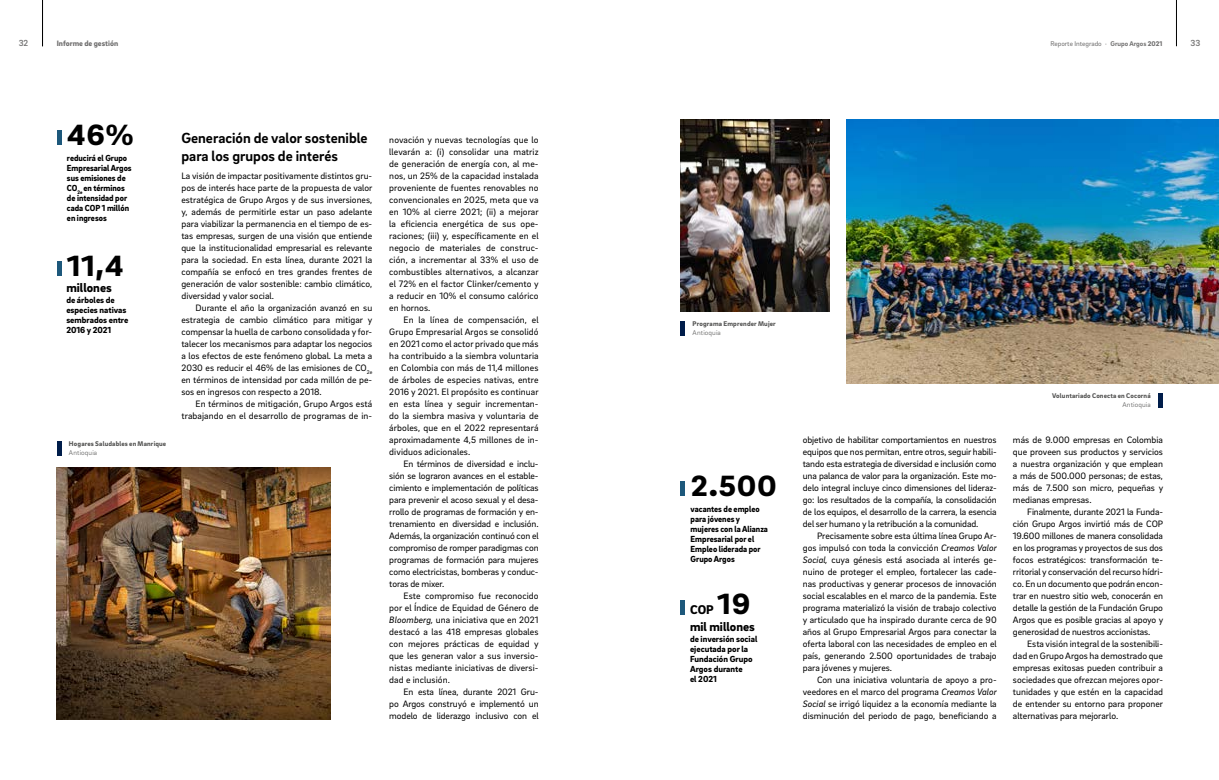
<style>
.page{position:relative;width:1219px;height:780px;background:#fff}
.page>*{position:absolute;margin:0;border:0;box-sizing:border-box;transform-origin:0 0}
.t1{font:700 40px "Brix Sans";color:#000}
.t2{font:700 15px/18px "Brix Sans";color:#000}
.t3{font:900 13px "Brix Sans";color:#000}
.t4{font:9.5px/12px "Brix Sans";color:#000;text-align:justify}
.t5{font:900 9px/10px "Brix Sans";color:#000;scale:.95 1}
.t6{font:900 9px/10px "Brix Sans";color:#000}
.t7{font:500 9px "Brix Sans";color:#706f6f}
.t8{font:900 8px "Brix Sans";color:#706f6f}
.t9{font:900 7px "Brix Sans";letter-spacing:.02em;color:#575756}
.t10{font:7px "Brix Sans";color:#706f6f}
.t11{font:300 7px "Brix Sans";letter-spacing:.02em;color:#575756}
.s1{font-weight:700}
.s2{font-weight:900}
.s3{font-style:italic}
</style>
<div class="page">
<img style="left:57px;top:467px;width:274px;height:252px">
<img style="left:847px;top:119px;width:372px;height:264px">
<img style="left:680px;top:119px;width:150px;height:192px">
<hr style="left:57px;top:441px;width:4px;height:14px;background:#001d4a">
<div style="left:680px;top:321px;width:5px;height:14px;background:#001d4a"></div>
<hr style="left:57px;top:261px;width:4px;height:14px;background:#1d587b">
<div style="left:680px;top:600px;width:5px;height:14px;background:#1d587b"></div>
<hr style="left:57px;top:131px;width:4px;height:14px;background:#1d587b">
<div style="left:680px;top:481px;width:5px;height:14px;background:#1d587b"></div>
<div style="left:1158px;top:393px;width:5px;height:14px;background:#001d4a"></div>
<hr style="left:1176px;top:0;width:1px;height:46px;background:#000">
<hr style="left:42px;top:0;width:1px;height:46px;background:#000">
<p class="t7" style="left:19px;top:37px;width:11px">32</p>
<p class="t8" style="left:57px;top:38px;width:63px">Informe de gestión</p>
<p class="t10" style="left:1050px;top:39px;width:113px">Reporte Integrado · <span class="s1">Grupo Argos</span> <span class="s2">2021</span></p>
<p class="t7" style="left:1191px;top:37px;width:11px">33</p>
<h1 class="t1" style="left:67px;top:105px;width:68px">46%</h1>
<p class="t5" style="left:67px;top:152px;width:70px">reducirá el Grupo<br>Empresarial Argos sus emisiones de<br>CO<sub>2e</sub> en términos de intensidad por cada COP 1 millón en ingresos</p>
<h1 class="t1" style="left:67px;top:236px;width:59px">11,4</h1>
<h3 class="t3" style="left:66px;top:279px;width:47px">millones</h3>
<p class="t6" style="left:66px;top:295px;width:64px">de árboles de especies nativas sembrados entre<br>2016 y 2021</p>
<p class="t9" style="left:69px;top:439px;width:99px">Hogares Saludables en Manrique</p>
<p class="t11" style="left:69px;top:448px;width:30px">Antioquia</p>
<h2 class="t2" style="left:181px;top:128px;width:188px">Generación de valor sostenible para los grupos de interés</h2>
<p class="t4" style="left:181px;top:169px;width:193px">La visión de impactar positivamente distintos gru&shy;pos de interés hace parte de la propuesta de valor estratégica de Grupo Argos y de sus inversiones, y, además de permitirle estar un paso adelante para viabilizar la permanencia en el tiempo de es&shy;tas empresas, surgen de una visión que entiende que la institucionalidad empresarial es relevante para la sociedad. En esta línea, durante 2021 la compañía se enfocó en tres grandes frentes de generación de valor sostenible: cambio climático, diversidad y valor social.</p>
<p class="t4" style="left:181px;top:301px;width:193px;text-indent:14px">Durante el año la organización avanzó en su estrategia de cambio climático para mitigar y compensar la huella de carbono consolidada y for&shy;talecer los mecanismos para adaptar los negocios a los efectos de este fenómeno global. La meta a 2030 es reducir el 46% de las emisiones de CO<sub>2e </sub>en términos de intensidad por cada millón de pe&shy;sos en ingresos con respecto a 2018.</p>
<p class="t4" style="left:181px;top:397px;width:192px;text-align:right">En términos de mitigación, Grupo Argos está trabajando en el desarrollo de programas de in-</p>
<p class="t4" style="left:389px;top:133px;width:151px">novación y nuevas tecnologías que lo llevarán a: (i) consolidar una matriz de generación de energía con, al me&shy;nos, un 25% de la capacidad instalada proveniente de fuentes renovables no convencionales en 2025, meta que va en 10% al cierre 2021; (ii) a mejorar la eficiencia energética de sus ope&shy;raciones; (iii) y, específicamente en el negocio de materiales de construc&shy;ción, a incrementar al 33% el uso de combustibles alternativos, a alcanzar el 72% en el factor Clinker/cemento y a reducir en 10% el consumo calórico en hornos.</p>
<p class="t4" style="left:389px;top:313px;width:151px;text-indent:14px">En la línea de compensación, el Grupo Empresarial Argos se consolidó en 2021 como el actor privado que más ha contribuido a la siembra voluntaria en Colombia con más de 11,4 millones de árboles de especies nativas, entre 2016 y 2021. El propósito es continuar en esta línea y seguir incrementan&shy;do la siembra masiva y voluntaria de árboles, que en el 2022 representará aproximadamente 4,5 millones de in&shy;dividuos adicionales.</p>
<p class="t4" style="left:389px;top:457px;width:151px;text-indent:14px">En términos de diversidad e inclu&shy;sión se lograron avances en el estable&shy;cimiento e implementación de políticas para prevenir el acoso sexual y el desa&shy;rrollo de programas de formación y en&shy;trenamiento en diversidad e inclusión.<br>Además, la organización continuó con el compromiso de romper paradigmas con programas de formación para mujeres como electricistas, bomberas y conduc&shy;toras de mixer.</p>
<p class="t4" style="left:389px;top:589px;width:151px;text-indent:14px">Este compromiso fue reconocido por el Índice de Equidad de Género de <span class="s3">Bloomberg,</span> una iniciativa que en 2021 destacó a las 418 empresas globales con mejores prácticas de equidad y que les generan valor a sus inversio&shy;nistas mediante iniciativas de diversi&shy;dad e inclusión.</p>
<p class="t4" style="left:389px;top:685px;width:151px;text-indent:14px">En esta línea, durante 2021 Gru&shy;po Argos construyó e implementó un modelo de liderazgo inclusivo con el</p>
<p class="t9" style="left:693px;top:319px;width:85px">Programa Emprender Mujer</p>
<p class="t11" style="left:693px;top:328px;width:30px">Antioquia</p>
<h1 class="t1" style="left:691px;top:456px;width:88px">2.500</h1>
<p class="t5" style="left:691px;top:503px;width:83px">vacantes de empleo para jóvenes y mujeres con la Alianza<br>Empresarial por el<br>Empleo liderada por<br>Grupo Argos</p>
<h1 class="t1" style="left:717px;top:574px;width:35px">19</h1>
<h3 class="t3" style="left:690px;top:601px;width:25px">COP</h3>
<h3 class="t3" style="left:690px;top:617px;width:66px">mil millones</h3>
<p class="t6" style="left:690px;top:633px;width:69px">de inversión social ejecutada por la<br>Fundación Grupo<br>Argos durante<br>el 2021</p>
<p class="t4" style="left:803px;top:433px;width:195px">objetivo de habilitar comportamientos en nuestros equipos que nos permitan, entre otros, seguir habili&shy;tando esta estrategia de diversidad e inclusión como una palanca de valor para la organización. Este mo&shy;delo integral incluye cinco dimensiones del lideraz&shy;go: los resultados de la compañía, la consolidación de los equipos, el desarrollo de la carrera, la esencia del ser humano y la retribución a la comunidad.</p>
<p class="t4" style="left:803px;top:529px;width:196px;text-indent:14px">Precisamente sobre esta última línea Grupo Ar&shy;gos impulsó con toda la convicción <span class="s3">Creamos Valor Social,</span> cuya génesis está asociada al interés ge&shy;nuino de proteger el empleo, fortalecer las cade&shy;nas productivas y generar procesos de innovación social escalables en el marco de la pandemia. Este programa materializó la visión de trabajo colectivo y articulado que ha inspirado durante cerca de 90 años al Grupo Empresarial Argos para conectar la oferta laboral con las necesidades de empleo en el país, generando 2.500 oportunidades de trabajo para jóvenes y mujeres.</p>
<p class="t4" style="left:803px;top:673px;width:196px;text-indent:14px">Con una iniciativa voluntaria de apoyo a pro&shy;veedores en el marco del programa <span class="s3">Creamos Valor Social</span> se irrigó liquidez a la economía mediante la disminución del periodo de pago, beneficiando a</p>
<p class="t9" style="left:1052px;top:391px;width:100px">Voluntariado Conecta en Cocorná</p>
<p class="t11" style="left:1122px;top:400px;width:30px">Antioquia</p>
<p class="t4" style="left:1013px;top:433px;width:152px">más de 9.000 empresas en Colombia que proveen sus productos y servicios a nuestra organización y que emplean a más de 500.000 personas; de estas, más de 7.500 son micro, pequeñas y medianas empresas.</p>
<p class="t4" style="left:1013px;top:505px;width:152px;text-indent:14px">Finalmente, durante 2021 la Funda&shy;ción Grupo Argos invirtió más de COP 19.600 millones de manera consolidada en los programas y proyectos de sus dos focos estratégicos: transformación te&shy;rritorial y conservación del recurso hídri&shy;co. En un documento que podrán encon&shy;trar en nuestro sitio web, conocerán en detalle la gestión de la Fundación Grupo Argos que es posible gracias al apoyo y generosidad de nuestros accionistas.</p>
<p class="t4" style="left:1013px;top:637px;width:152px;text-indent:14px">Esta visión integral de la sostenibili&shy;dad en Grupo Argos ha demostrado que empresas exitosas pueden contribuir a sociedades que ofrezcan mejores opor&shy;tunidades y que estén en la capacidad de entender su entorno para proponer alternativas para mejorarlo.</p>
</div>
